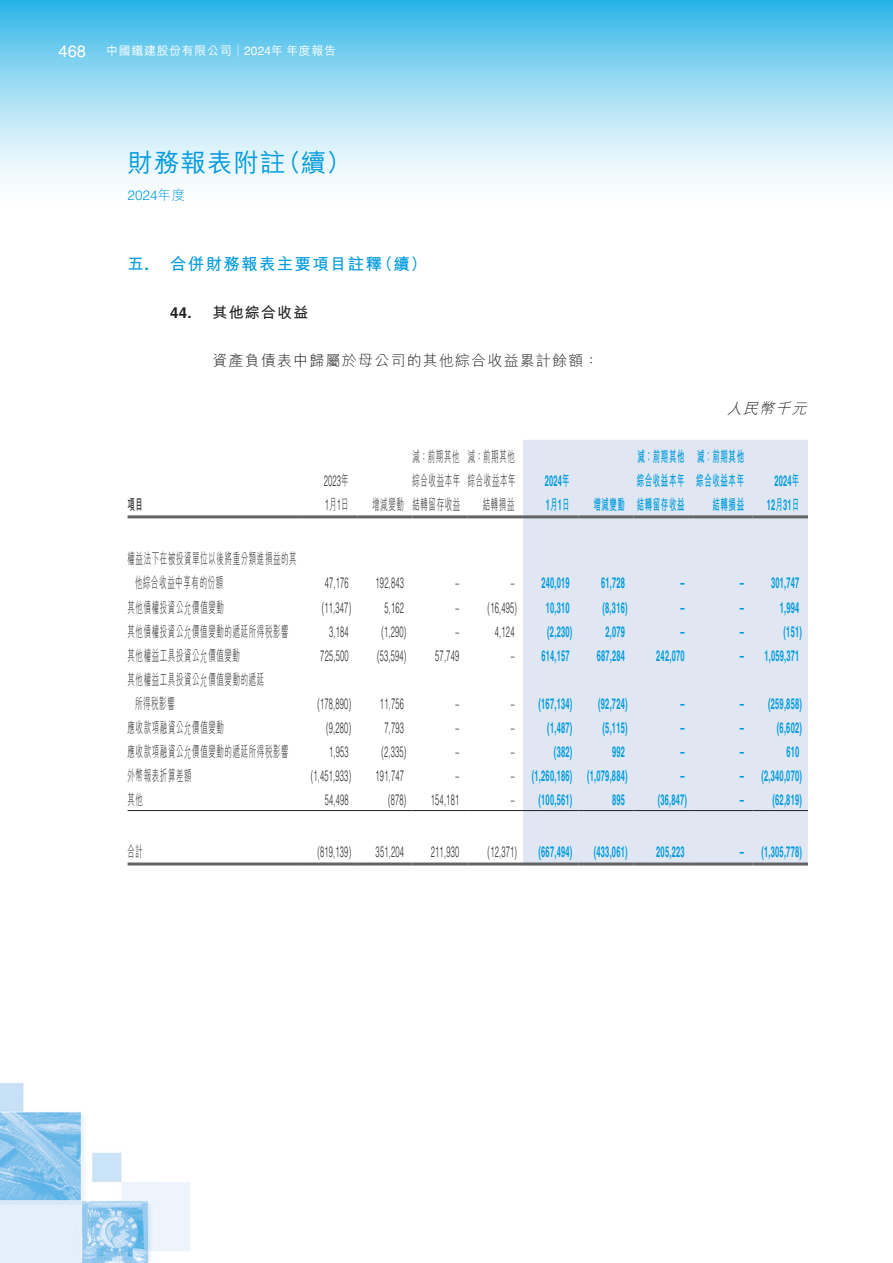
<style>
.page{position:relative;width:893px;height:1263px;background:#fff}
.page>*{position:absolute;margin:0;border:0;box-sizing:border-box;transform-origin:0 0}
.t1{font:500 25.5px "M Hei HK";letter-spacing:.04em;color:#009bde}
.t2{font:700 16.5px "M Hei HK";letter-spacing:.08em;color:#009bde}
.t3{font:700 15px/24px "Helvetica LT Std";letter-spacing:.03em;color:#009bde;scale:.5 1}
.t4{font:300 15px/24px "Helvetica LT Std";letter-spacing:.03em;color:#231f20;scale:.5 1}
.t5{font:300 15px/24px "M Hei HK";letter-spacing:.08em;color:#231f20;scale:.5 1}
.t6{font:700 15px/24px "M Hei HK";letter-spacing:.08em;color:#009bde;text-align:justify;scale:.5 1}
.t7{font:300 15px "M Hei HK";letter-spacing:.08em;color:#231f20}
.t8{font:700 15px "M Hei HK";letter-spacing:.08em;color:#231f20}
.t9{font:italic 300 15px "M Hei HK";color:#231f20}
.t10{font:700 15px "M Hei HK";letter-spacing:.08em;color:#231f20;scale:.5 1}
.t11{font:300 13.5px "Helvetica LT Std";color:#009bde}
.t12{font:500 12px "M Hei HK";letter-spacing:.05em;color:#fff}
.s1{font-family:"Helvetica LT Std";font-weight:400;font-size:16.5px}
.s2{font-family:"Helvetica LT Std";font-weight:400}
.s3{font-family:"M Hei HK"}
.s4{font-family:"Helvetica LT Std"}
.s5{font-weight:300;color:#231f20}
</style>
<div class="page">
<img style="left:0;top:515px;width:808px;height:748px">
<svg style="left:0;top:0;width:893px;height:182px;background:#9cdbf3"></svg>
<div style="left:523px;top:440px;width:285px;height:422px;background:#e1e7f2"></div>
<hr style="left:128px;top:515px;width:174px;height:3px;background:#636366">
<hr style="left:302px;top:515px;width:55px;height:3px;background:#636366">
<hr style="left:357px;top:515px;width:55px;height:3px;background:#636366">
<hr style="left:412px;top:515px;width:56px;height:3px;background:#636366">
<hr style="left:468px;top:515px;width:55px;height:3px;background:#636366">
<hr style="left:523px;top:515px;width:55px;height:3px;background:#636366">
<hr style="left:578px;top:515px;width:56px;height:3px;background:#636366">
<hr style="left:634px;top:515px;width:59px;height:3px;background:#636366">
<hr style="left:693px;top:515px;width:60px;height:3px;background:#636366">
<hr style="left:753px;top:515px;width:55px;height:3px;background:#636366">
<hr style="left:128px;top:810px;width:174px;height:1px;background:#231f20">
<hr style="left:302px;top:810px;width:55px;height:1px;background:#231f20">
<hr style="left:357px;top:810px;width:55px;height:1px;background:#231f20">
<hr style="left:412px;top:810px;width:56px;height:1px;background:#231f20">
<hr style="left:468px;top:810px;width:55px;height:1px;background:#231f20">
<hr style="left:523px;top:810px;width:55px;height:1px;background:#231f20">
<hr style="left:578px;top:810px;width:56px;height:1px;background:#231f20">
<hr style="left:634px;top:810px;width:59px;height:1px;background:#231f20">
<hr style="left:693px;top:810px;width:60px;height:1px;background:#231f20">
<hr style="left:753px;top:810px;width:55px;height:1px;background:#231f20">
<hr style="left:128px;top:862px;width:174px;height:3px;background:#636366">
<hr style="left:302px;top:862px;width:55px;height:3px;background:#636366">
<hr style="left:357px;top:862px;width:55px;height:3px;background:#636366">
<hr style="left:412px;top:862px;width:56px;height:3px;background:#636366">
<hr style="left:468px;top:862px;width:55px;height:3px;background:#636366">
<hr style="left:523px;top:862px;width:55px;height:3px;background:#636366">
<hr style="left:578px;top:862px;width:56px;height:3px;background:#636366">
<hr style="left:634px;top:862px;width:59px;height:3px;background:#636366">
<hr style="left:693px;top:862px;width:60px;height:3px;background:#636366">
<hr style="left:753px;top:862px;width:55px;height:3px;background:#636366">
<p class="t12" style="left:59px;top:42px;width:279px"><span class="s1">468</span> 中國鐵建股份有限公司∣<span class="s2">2024</span>年年度報告</p>
<h1 class="t1" style="left:128px;top:144px;width:226px">財務報表附註（續）</h1>
<p class="t11" style="left:128px;top:186px;width:59px">2024<span class="s3">年度</span></p>
<p class="t2" style="left:128px;top:252px;width:301px">五<span class="s4">.</span> 合併財務報表主要項目註釋（續）</p>
<p class="t8" style="left:170px;top:301px;width:140px"><span class="s4">44.</span> 其他綜合收益</p>
<p class="t7" style="left:213px;top:353px;width:388px">資產負債表中歸屬於母公司的其他綜合收益累計餘額：</p>
<p class="t9" style="left:727px;top:401px;width:85px">人民幣千元</p>
<p class="t10" style="left:128px;top:493px;width:33px">項目</p>
<p class="t4" style="left:324px;top:468px;width:52px">2023<span class="s3">年<br></span>1<span class="s3">月</span>1<span class="s3">日</span></p>
<p class="t5" style="left:372px;top:492px;width:65px">增減變動</p>
<p class="t5" style="left:412px;top:444px;width:97px;text-align:justify">減：前期其他綜合收益本年結轉留存收益</p>
<p class="t5" style="left:468px;top:444px;width:97px;text-align:right">減：前期其他綜合收益本年結轉損益</p>
<p class="t3" style="left:545px;top:468px;width:52px">2024<span class="s3">年<br></span>1<span class="s3">月</span>1<span class="s3">日</span></p>
<p class="t6" style="left:593px;top:491px;width:65px">增減變動</p>
<p class="t6" style="left:637px;top:443px;width:97px">減：前期其他綜合收益本年結轉留存收益</p>
<p class="t6" style="left:696px;top:443px;width:97px;text-align:right">減：前期其他綜合收益本年結轉損益</p>
<p class="t3" style="left:767px;top:468px;width:67px;text-align:center">2024<span class="s3">年<br></span>12<span class="s3">月</span>31<span class="s3">日</span></p>
<p class="t5" style="left:135px;top:547px;width:325px;text-indent:-7px">權益法下在被投資單位以後將重分類進損益的其他綜合收益中享有的份額</p>
<p class="t4" style="left:325px;top:571px;width:49px">47,176</p>
<p class="t4" style="left:376px;top:571px;width:58px">192,843</p>
<p class="t4" style="left:455px;top:571px;width:9px">–</p>
<p class="t3" style="left:511px;top:571px;width:120px"><span class="s5">–</span> 240,019</p>
<p class="t3" style="left:601px;top:571px;width:49px">61,728</p>
<p class="t3" style="left:680px;top:571px;width:10px">–</p>
<p class="t3" style="left:740px;top:571px;width:120px">– 301,747</p>
<p class="t5" style="left:128px;top:595px;width:194px">其他債權投資公允價值變動</p>
<p class="t4" style="left:322px;top:595px;width:60px">(11,347)</p>
<p class="t4" style="left:384px;top:595px;width:41px">5,162</p>
<p class="t4" style="left:455px;top:595px;width:125px">– (16,495)</p>
<p class="t3" style="left:546px;top:595px;width:49px">10,310</p>
<p class="t3" style="left:603px;top:595px;width:52px">(8,316)</p>
<p class="t3" style="left:680px;top:595px;width:10px">–</p>
<p class="t3" style="left:740px;top:595px;width:120px">– 1,994</p>
<p class="t5" style="left:128px;top:619px;width:324px">其他債權投資公允價值變動的遞延所得稅影響</p>
<p class="t4" style="left:329px;top:619px;width:41px">3,184</p>
<p class="t4" style="left:381px;top:619px;width:52px">(1,290)</p>
<p class="t4" style="left:455px;top:619px;width:120px">– 4,124</p>
<p class="t3" style="left:547px;top:619px;width:52px">(2,230)</p>
<p class="t3" style="left:605px;top:619px;width:41px">2,079</p>
<p class="t3" style="left:680px;top:619px;width:10px">–</p>
<p class="t3" style="left:740px;top:619px;width:10px">–</p>
<p class="t3" style="left:784px;top:619px;width:38px">(151)</p>
<p class="t5" style="left:128px;top:643px;width:227px">其他權益工具投資公允價值變動</p>
<p class="t4" style="left:320px;top:643px;width:58px">725,500</p>
<p class="t4" style="left:377px;top:643px;width:60px">(53,594)</p>
<p class="t4" style="left:435px;top:643px;width:49px">57,749</p>
<p class="t3" style="left:511px;top:643px;width:120px"><span class="s5">–</span> 614,157</p>
<p class="t3" style="left:597px;top:643px;width:58px">687,284</p>
<p class="t3" style="left:656px;top:643px;width:58px">242,070</p>
<p class="t3" style="left:740px;top:643px;width:120px">– 1,059,371</p>
<p class="t5" style="left:135px;top:667px;width:260px;text-indent:-7px">其他權益工具投資公允價值變動的遞延所得稅影響</p>
<p class="t4" style="left:317px;top:691px;width:69px">(178,890)</p>
<p class="t4" style="left:380px;top:691px;width:49px">11,756</p>
<p class="t4" style="left:455px;top:691px;width:9px">–</p>
<p class="t3" style="left:511px;top:691px;width:125px"><span class="s5">–</span> (167,134)</p>
<p class="t3" style="left:598px;top:691px;width:60px">(92,724)</p>
<p class="t3" style="left:680px;top:691px;width:10px">–</p>
<p class="t3" style="left:740px;top:691px;width:125px">– (259,858)</p>
<p class="t5" style="left:128px;top:715px;width:194px">應收款項融資公允價值變動</p>
<p class="t4" style="left:326px;top:715px;width:52px">(9,280)</p>
<p class="t4" style="left:384px;top:715px;width:41px">7,793</p>
<p class="t4" style="left:455px;top:715px;width:9px">–</p>
<p class="t3" style="left:511px;top:715px;width:125px"><span class="s5">–</span> (1,487)</p>
<p class="t3" style="left:603px;top:715px;width:52px">(5,115)</p>
<p class="t3" style="left:680px;top:715px;width:10px">–</p>
<p class="t3" style="left:740px;top:715px;width:125px">– (6,602)</p>
<p class="t5" style="left:128px;top:739px;width:324px">應收款項融資公允價值變動的遞延所得稅影響</p>
<p class="t4" style="left:329px;top:739px;width:41px">1,953</p>
<p class="t4" style="left:381px;top:739px;width:52px">(2,335)</p>
<p class="t4" style="left:455px;top:739px;width:9px">–</p>
<p class="t4" style="left:511px;top:739px;width:9px">–</p>
<p class="t3" style="left:554px;top:739px;width:38px">(382)</p>
<p class="t3" style="left:612px;top:739px;width:27px">992</p>
<p class="t3" style="left:680px;top:739px;width:10px">–</p>
<p class="t3" style="left:740px;top:739px;width:10px">–</p>
<p class="t3" style="left:786px;top:739px;width:27px">610</p>
<p class="t5" style="left:128px;top:763px;width:130px">外幣報表折算差額</p>
<p class="t4" style="left:311px;top:763px;width:82px">(1,451,933)</p>
<p class="t4" style="left:376px;top:763px;width:58px">191,747</p>
<p class="t4" style="left:455px;top:763px;width:9px">–</p>
<p class="t3" style="left:511px;top:763px;width:235px"><span class="s5">–</span> (1,260,186) (1,079,884)</p>
<p class="t3" style="left:680px;top:763px;width:10px">–</p>
<p class="t3" style="left:740px;top:763px;width:125px">– (2,340,070)</p>
<p class="t5" style="left:128px;top:787px;width:33px">其他</p>
<p class="t4" style="left:325px;top:787px;width:49px">54,498</p>
<p class="t4" style="left:388px;top:787px;width:38px">(878)</p>
<p class="t4" style="left:431px;top:787px;width:58px">154,181</p>
<p class="t3" style="left:511px;top:787px;width:125px"><span class="s5">–</span> (100,561)</p>
<p class="t3" style="left:612px;top:787px;width:27px">895</p>
<p class="t3" style="left:658px;top:787px;width:60px">(36,847)</p>
<p class="t3" style="left:740px;top:787px;width:125px">– (62,819)</p>
<p class="t5" style="left:128px;top:839px;width:33px">合計</p>
<p class="t4" style="left:317px;top:839px;width:69px">(819,139)</p>
<p class="t4" style="left:376px;top:839px;width:58px">351,204</p>
<p class="t4" style="left:431px;top:839px;width:58px">211,930</p>
<p class="t4" style="left:488px;top:839px;width:60px">(12,371)</p>
<p class="t3" style="left:538px;top:839px;width:69px">(667,494)</p>
<p class="t3" style="left:594px;top:839px;width:69px">(433,061)</p>
<p class="t3" style="left:656px;top:839px;width:58px">205,223</p>
<p class="t3" style="left:740px;top:839px;width:125px">– (1,305,778)</p>
</div>
